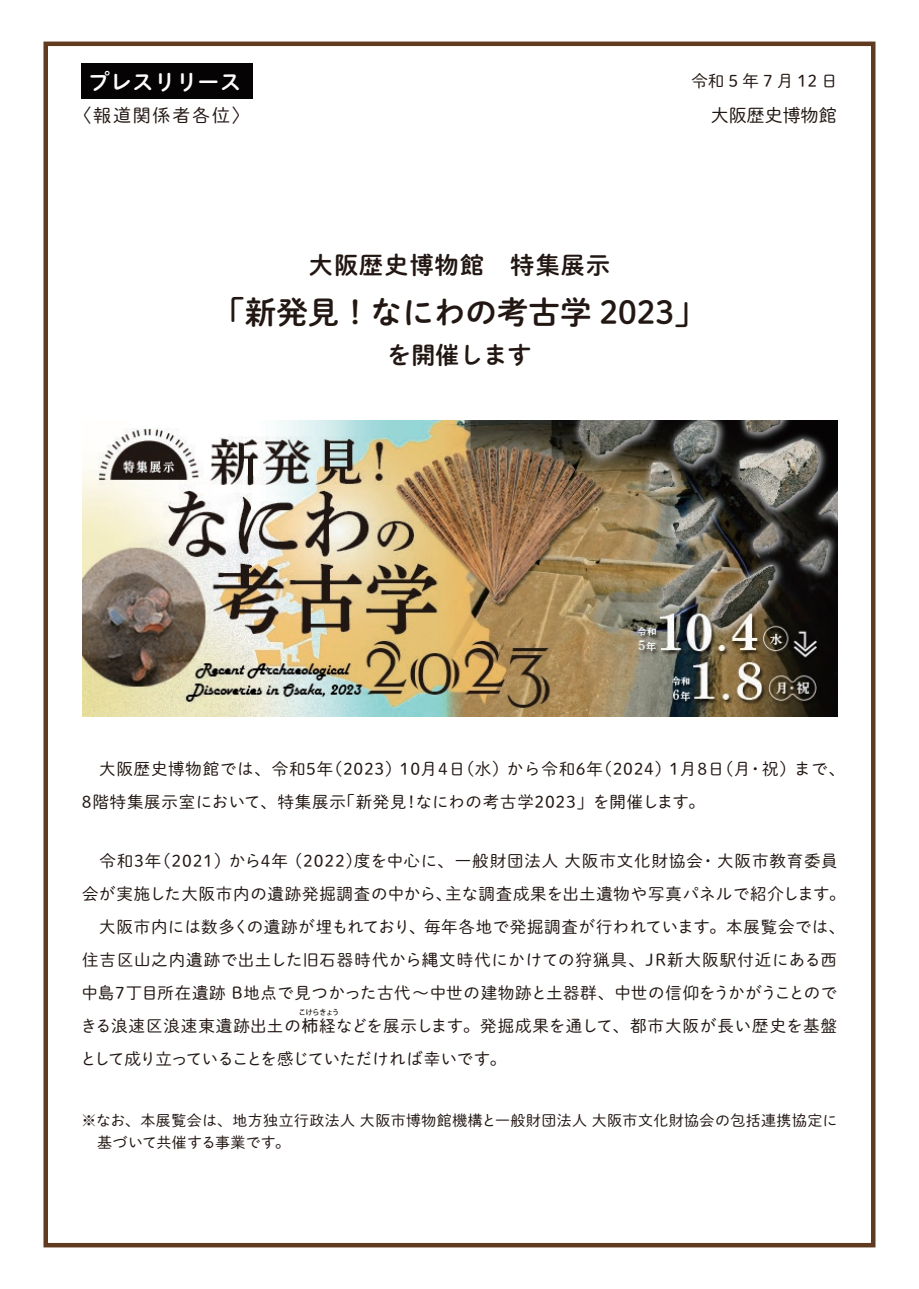
<style>
.page{position:relative;width:919px;height:1289px;background:#fff}
.page>*{position:absolute;margin:0;border:0;box-sizing:border-box;transform-origin:0 0}
.t1{font:31.5px "P Shuei M Go Std B";color:#221713}
.t2{font:24px "P Shuei M Go Std B";letter-spacing:.05em;color:#221713}
.t3{font:21.9px "P Shuei M Go Std B";color:#fff}
.t4{font:18px "P Shuei M Go Std L";letter-spacing:.1em;color:#211512}
.t5{font:18px "P Shuei M Go Std L";color:#221713}
.t6{font:16.5px/33px "P Shuei M Go Std L";letter-spacing:.045em;color:#221713}
.t7{font:16.5px "P Shuei M Go Std L";letter-spacing:.25em;color:#221713}
.t8{font:15px/22.5px "P Shuei M Go Std L";letter-spacing:.025em;color:#221713}
.t9{font:500 7.5px "Koz Go Pr 6 N";letter-spacing:-.025em;color:#221713;scale:.93 1}
.s1{font-family:"Shin M Go Pro"}
</style>
<div class="page">
<div style="left:43px;top:42px;width:832px;height:1205px;border:4px solid #613b20"></div>
<div style="left:81px;top:63px;width:171px;height:36px;background:#050303"></div>
<img style="left:82px;top:420px;width:755px;height:296px">
<h3 class="t3" style="left:88px;top:65px;width:155px">プレスリリース</h3>
<p class="t4" style="left:73px;top:102px;width:178px">〈報道関係者各位〉</p>
<p class="t7" style="left:691px;top:69px;width:148px">令和5年7月12日</p>
<p class="t5" style="left:710px;top:102px;width:128px">大阪歴史博物館</p>
<h2 class="t2" style="left:309px;top:247px;width:303px">大阪歴史博物館　特集展示</h2>
<h1 class="t1" style="left:213px;top:289px;width:493px">「新発見！なにわの考古学 2023」</h1>
<h2 class="t2" style="left:387px;top:337px;width:145px">を開催します</h2>
<p class="t6" style="left:82px;top:752px;width:764px">　大阪歴史博物館では、令和5年（2023）10月4日（水）から令和6年（2024）1月8日（月・祝）まで、<br>8階特集展示室において、特集展示「新発見！なにわの考古学2023」を開催します。</p>
<p class="t6" style="left:80px;top:843px;width:766px">　令和3年（2021）から4年 (2022)度を中心に、一般財団法人 大阪市文化財協会・大阪市教育委員会が実施した大阪市内の遺跡発掘調査の中から、主な調査成果を出土遺物や写真パネルで紹介します。　大阪市内には数多くの遺跡が埋もれており、毎年各地で発掘調査が行われています。本展覧会では、住吉区山之内遺跡で出土した旧石器時代から縄文時代にかけての狩猟具、JR新大阪駅付近にある西中島７丁目所在遺跡 B地点で見つかった古代～中世の建物跡と土器群、中世の信仰をうかがうことのできる浪速区浪速東遺跡出土の<span class="s1">杮</span>経などを展示します。発掘成果を通して、都市大阪が長い歴史を基盤として成り立っていることを感じていただければ幸いです。</p>
<p class="t9" style="left:299px;top:1007px;width:45px">こけらきょう</p>
<p class="t8" style="left:97px;top:1108px;width:742px;text-indent:-15px">※なお、本展覧会は、地方独立行政法人 大阪市博物館機構と一般財団法人 大阪市文化財協会の包括連携協定に基づいて共催する事業です。</p>
</div>
